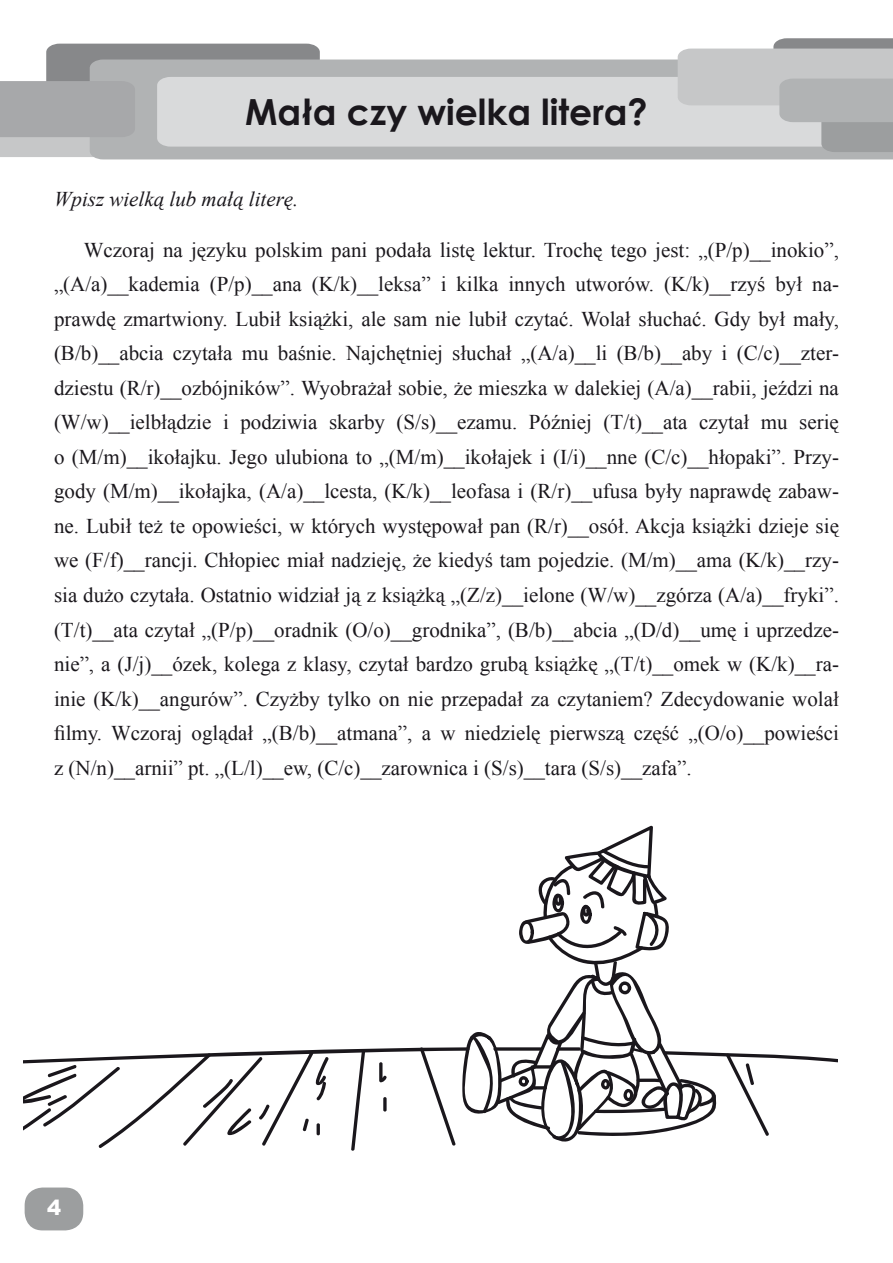
<style>
.page{position:relative;width:893px;height:1263px;background:#fff}
.page>*{position:absolute;margin:0;border:0;box-sizing:border-box;transform-origin:0 0}
.t1{font:700 36px "Century Gothic";color:#1a171c}
.t2{font:21px/34.5px "Times New Roman";color:#1a171c;text-align:justify}
.t3{font:italic 21px "Times New Roman";color:#1a171c}
.t4{font:900 21px "Arial";color:#fff}
</style>
<div class="page">
<div style="left:25px;top:1187px;width:58px;height:43px;background:#9c9e9f;border-radius:18px"></div>
<div style="left:94px;top:60px;width:584px;height:99px;background:#b1b3b4"></div>
<svg style="left:0;top:44px;width:320px;height:113px;background:#acadae"></svg>
<div style="left:157px;top:77px;width:521px;height:70px;background:#d9dadb"></div>
<svg style="left:678px;top:38px;width:214px;height:121px;background:#c0c1c2"></svg>
<svg style="left:24px;top:825px;width:814px;height:326px"></svg>
<p class="t1" style="left:245px;top:84px;width:404px">Mała czy wielka litera?</p>
<p class="t3" style="left:54px;top:184px;width:246px">Wpisz wielką lub małą literę.</p>
<p class="t2" style="left:54px;top:232px;width:786px;text-indent:30px">Wczoraj na języku polskim pani podała listę lektur. Trochę tego jest: „(P/p)__inokio”, „(A/a)__kademia (P/p)__ana (K/k)__leksa” i kilka innych utworów. (K/k)__rzyś był na&shy;prawdę zmartwiony. Lubił książki, ale sam nie lubił czytać. Wolał słuchać. Gdy był mały, (B/b)__abcia czytała mu baśnie. Najchętniej słuchał „(A/a)__li (B/b)__aby i (C/c)__zter&shy;dziestu (R/r)__ozbójników”. Wyobrażał sobie, że mieszka w dalekiej (A/a)__rabii, jeździ na (W/w)__ielbłądzie i podziwia skarby (S/s)__ezamu. Później (T/t)__ata czytał mu serię o (M/m)__ikołajku. Jego ulubiona to „(M/m)__ikołajek i (I/i)__nne (C/c)__hłopaki”. Przy&shy;gody (M/m)__ikołajka, (A/a)__lcesta, (K/k)__leofasa i (R/r)__ufusa były naprawdę zabaw&shy;ne. Lubił też te opowieści, w których występował pan (R/r)__osół. Akcja książki dzieje się we (F/f)__rancji. Chłopiec miał nadzieję, że kiedyś tam pojedzie. (M/m)__ama (K/k)__rzy&shy;sia dużo czytała. Ostatnio widział ją z książką „(Z/z)__ielone (W/w)__zgórza (A/a)__fryki”. (T/t)__ata czytał „(P/p)__oradnik (O/o)__grodnika”, (B/b)__abcia „(D/d)__umę i uprzedze&shy;nie”, a (J/j)__ózek, kolega z klasy, czytał bardzo grubą książkę „(T/t)__omek w (K/k)__ra&shy;inie (K/k)__angurów”. Czyżby tylko on nie przepadał za czytaniem? Zdecydowanie wolał filmy. Wczoraj oglądał „(B/b)__atmana”, a w niedzielę pierwszą część „(O/o)__powieści z (N/n)__arnii” pt. „(L/l)__ew, (C/c)__zarownica i (S/s)__tara (S/s)__zafa”.</p>
<p class="t4" style="left:47px;top:1192px;width:16px">4</p>
</div>
